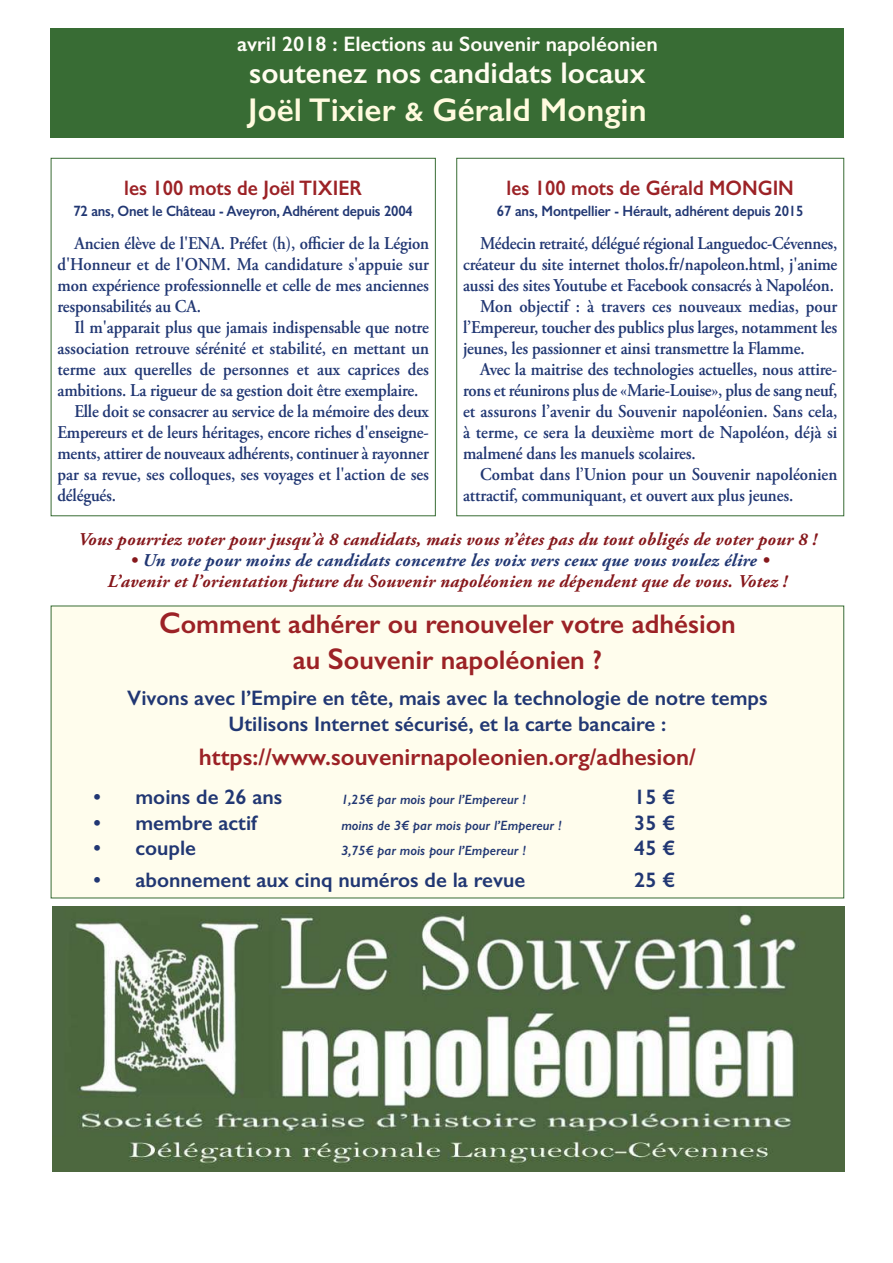
<style>
.page{position:relative;width:893px;height:1263px;background:#fff}
.page>*{position:absolute;margin:0;border:0;box-sizing:border-box;transform-origin:0 0}
.t1{font:600 33px "Gill Sans";color:#fffbde}
.t2{font:600 30px "Gill Sans";color:#fffdef}
.t3{font:600 27px/36px "Gill Sans";color:#9c2226;text-align:center}
.t4{font:600 24px "Gill Sans";color:#9c2226}
.t5{font:600 21px/25.2px "Gill Sans";color:#213773;text-align:center}
.t6{font:600 21px "Gill Sans";color:#9c2226;scale:.93 1}
.t7{font:600 21px "Gill Sans";color:#fffef8}
.t8{font:600 18px/21px "Adobe Garamond Pro";letter-spacing:-.01em;color:#213773;text-align:justify;scale:.93 1}
.t9{font:italic 700 18px/21px "Adobe Garamond Pro";letter-spacing:.015em;color:#86181c;text-align:center}
.t10{font:600 15px "Gill Sans";letter-spacing:-.015em;color:#213773;scale:.93 1}
.t11{font:italic 600 13.5px "Gill Sans";color:#213773}
.s1{font-size:27px}
.s2{color:#213773}
.s3{font-size:30px}
</style>
<div class="page">
<div style="left:51px;top:158px;width:384px;height:358px;border:1px solid #386c34"></div>
<img style="left:52px;top:907px;width:792px;height:265px">
<div style="left:456px;top:158px;width:388px;height:358px;border:1px solid #386c34"></div>
<div style="left:51px;top:606px;width:792px;height:292px;background:#fffded"></div>
<div style="left:51px;top:29px;width:793px;height:109px;background:#386c34"></div>
<p class="t7" style="left:237px;top:31px;width:422px">avril 2018 : Elections au Souvenir napoléonien</p>
<h2 class="t2" style="left:249px;top:55px;width:398px">soutenez nos candidats locaux</h2>
<h1 class="t1" style="left:248px;top:90px;width:400px">Joël Tixier <span class="s1">&amp;</span> Gérald Mongin</h1>
<p class="t6" style="left:124px;top:175px;width:257px">les 100 mots de Joël TIXIER</p>
<p class="t10" style="left:73px;top:202px;width:366px">72 ans, Onet le Château - Aveyron, Adhérent depuis 2004</p>
<p class="t8" style="left:57px;top:234px;width:401px;text-indent:17px">Ancien élève de l'ENA. Préfet (h), officier de la Légion d'Honneur et de l'ONM. Ma candidature s'appuie sur mon expérience professionnelle et celle de mes anciennes responsabilités au CA.</p>
<p class="t8" style="left:74px;top:318px;width:382px">Il m'apparait plus que jamais indispensable que notre</p>
<p class="t8" style="left:57px;top:339px;width:401px">association retrouve sérénité et stabilité, en mettant un</p>
<p class="t8" style="left:57px;top:360px;width:401px">terme aux querelles de personnes et aux caprices des</p>
<p class="t8" style="left:57px;top:381px;width:389px">ambitions. La rigueur de sa gestion doit être exemplaire.</p>
<p class="t8" style="left:74px;top:402px;width:382px">Elle doit se consacrer au service de la mémoire des deux</p>
<p class="t8" style="left:57px;top:423px;width:401px">Empereurs et de leurs héritages, encore riches d'enseigne-</p>
<p class="t8" style="left:57px;top:444px;width:401px">ments, attirer de nouveaux adhérents, continuer à rayonner</p>
<p class="t8" style="left:57px;top:465px;width:401px">par sa revue, ses colloques, ses voyages et l'action de ses</p>
<p class="t8" style="left:57px;top:486px;width:65px">délégués.</p>
<p class="t6" style="left:506px;top:175px;width:310px">les 100 mots de Gérald MONGIN</p>
<p class="t10" style="left:497px;top:202px;width:331px">67 ans, Montpellier - Hérault, adhérent depuis 2015</p>
<p class="t8" style="left:480px;top:234px;width:385px">Médecin retraité, délégué régional Languedoc-Cévennes,</p>
<p class="t8" style="left:463px;top:255px;width:404px">créateur du site internet tholos.fr/napoleon.html, j'anime</p>
<p class="t8" style="left:463px;top:276px;width:400px">aussi des sites Youtube et Facebook consacrés à Napoléon.</p>
<p class="t8" style="left:480px;top:297px;width:385px">Mon objectif : à travers ces nouveaux medias, pour</p>
<p class="t8" style="left:463px;top:318px;width:404px">l’Empereur, toucher des publics plus larges, notamment les</p>
<p class="t8" style="left:463px;top:339px;width:369px">jeunes, les passionner et ainsi transmettre la Flamme.</p>
<p class="t8" style="left:480px;top:360px;width:385px">Avec la maitrise des technologies actuelles, nous attire-</p>
<p class="t8" style="left:463px;top:381px;width:404px">rons et réunirons plus de «Marie-Louise», plus de sang neuf,</p>
<p class="t8" style="left:463px;top:402px;width:404px">et assurons l’avenir du Souvenir napoléonien. Sans cela,</p>
<p class="t8" style="left:463px;top:423px;width:404px">à terme, ce sera la deuxième mort de Napoléon, déjà si</p>
<p class="t8" style="left:463px;top:444px;width:252px">malmené dans les manuels scolaires.</p>
<p class="t8" style="left:480px;top:465px;width:385px">Combat dans l’Union pour un Souvenir napoléonien</p>
<p class="t8" style="left:463px;top:486px;width:356px">attractif, communiquant, et ouvert aux plus jeunes.</p>
<p class="t9" style="left:78px;top:530px;width:740px">Vous pourriez voter pour jusqu’à 8 candidats, mais vous n’êtes pas du tout obligés de voter pour 8 !</p>
<p class="t9" style="left:107px;top:551px;width:681px">• <span class="s2">Un vote pour moins de candidats concentre les voix vers ceux que vous voulez élire</span> •<br>L’avenir et l’orientation future du Souvenir napoléonien ne dépendent que de vous. Votez !</p>
<h3 class="t3" style="left:159px;top:605px;width:578px"><span class="s3">C</span>omment adhérer ou renouveler votre adhésion au <span class="s3">S</span>ouvenir napoléonien ?</h3>
<p class="t5" style="left:127px;top:686px;width:641px">Vivons avec l’Empire en tête, mais avec la technologie de notre temps<br>Utilisons Internet sécurisé, et la carte bancaire :</p>
<h3 class="t4" style="left:199px;top:743px;width:498px">https://www.souvenirnapoleonien.org/adhesion/</h3>
<p class="t5" style="left:93px;top:785px;width:190px">• moins de 26 ans</p>
<p class="t11" style="left:341px;top:792px;width:186px">1,25€ par mois pour l’Empereur !</p>
<p class="t5" style="left:634px;top:785px;width:43px">15 €</p>
<p class="t5" style="left:93px;top:810px;width:165px">• membre actif</p>
<p class="t11" style="left:341px;top:817px;width:222px">moins de 3€ par mois pour l’Empereur !</p>
<p class="t5" style="left:634px;top:810px;width:43px">35 €</p>
<p class="t5" style="left:93px;top:835px;width:104px">• couple</p>
<p class="t11" style="left:341px;top:842px;width:186px">3,75€ par mois pour l’Empereur !</p>
<p class="t5" style="left:634px;top:835px;width:43px">45 €</p>
<p class="t5" style="left:93px;top:867px;width:433px">• abonnement aux cinq numéros de la revue</p>
<p class="t5" style="left:634px;top:867px;width:43px">25 €</p>
</div>
